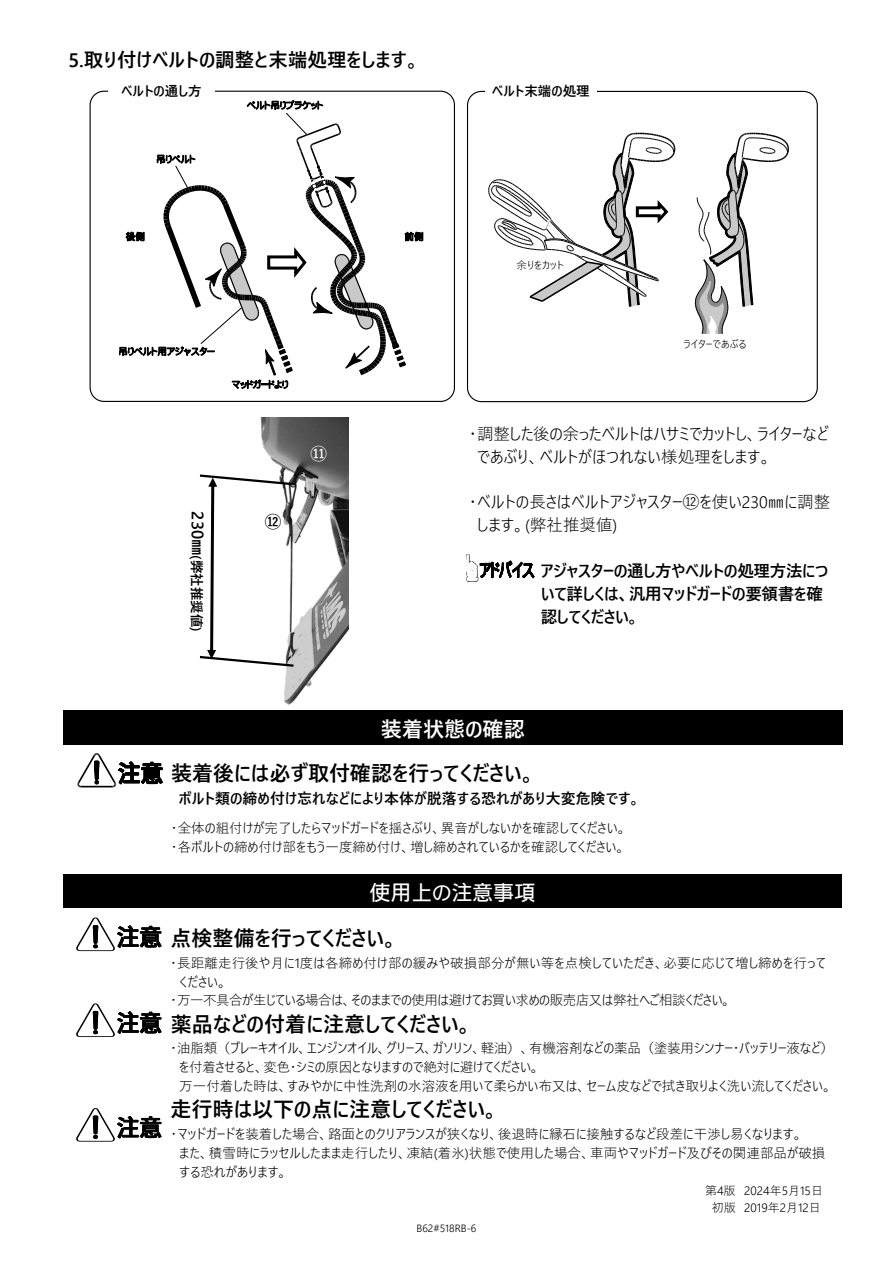
<style>
.page{position:relative;width:893px;height:1263px;background:#fff}
.page>*{position:absolute;margin:0;border:0;box-sizing:border-box;transform-origin:0 0}
.t1{font:600 21px "Yu Gothic UI";color:#000}
.t2{font:21px "DF Gothic P W5 WING RKSJ H";color:#fff}
.t3{font:600 21px "Yu Gothic UI";color:#fff}
.t4{font:600 19.5px "Yu Gothic UI";color:#000}
.t5{font:600 16.65px "Yu Gothic UI";letter-spacing:-.025em;color:#000}
.t6{font:300 16.5px/23.1px "Yu Gothic UI";letter-spacing:-.005em;color:#000}
.t7{font:600 16.5px "Yu Gothic UI";letter-spacing:-.02em;color:#000}
.t8{font:600 16.5px "Yu Gothic UI";color:#fff}
.t9{font:600 15px "Yu Gothic UI";color:#000}
.t10{font:300 13.5px/18.8px "Yu Gothic UI";color:#000}
.t11{font:300 13.5px "Yu Gothic UI";letter-spacing:-.03em;color:#000}
.t12{font:600 13.5px "Yu Gothic UI";color:#000}
.t13{font:300 12px/16.8px "Yu Gothic UI";color:#000;text-align:center}
.t14{font:300 10.5px "Yu Gothic UI";color:#000}
</style>
<div class="page">
<img style="left:260px;top:418px;width:88px;height:287px">
<svg style="left:199px;top:473px;width:97px;height:195px"></svg>
<div style="left:64px;top:710px;width:778px;height:34px;background:#000"></div>
<svg style="left:77px;top:753px;width:85px;height:34px"></svg>
<div style="left:90px;top:91px;width:365px;height:311px;border:1px solid #000;border-radius:14px"></div>
<svg style="left:119px;top:100px;width:304px;height:288px"></svg>
<svg style="left:694px;top:132px;width:95px;height:202px"></svg>
<div style="left:467px;top:91px;width:351px;height:311px;border:1px solid #000;border-radius:14px"></div>
<div style="left:485px;top:78px;width:112px;height:25px;background:#fff"></div>
<svg style="left:488px;top:132px;width:188px;height:174px"></svg>
<div style="left:108px;top:78px;width:107px;height:25px;background:#fff"></div>
<div style="left:63px;top:874px;width:778px;height:33px;background:#000"></div>
<svg style="left:76px;top:917px;width:85px;height:34px"></svg>
<svg style="left:76px;top:1003px;width:85px;height:34px"></svg>
<svg style="left:76px;top:1108px;width:85px;height:34px"></svg>
<svg style="left:466px;top:554px;width:68px;height:27px"></svg>
<h2 class="t4" style="left:68px;top:49px;width:353px">5.取り付けベルトの調整と末端処理をします。</h2>
<p class="t12" style="left:121px;top:83px;width:82px">ベルトの通し方</p>
<p class="t12" style="left:492px;top:84px;width:99px">ベルト末端の処理</p>
<p class="t7" style="left:207px;top:511px;width:46px;rotate:90deg">230㎜</p>
<p class="t12" style="left:204px;top:555px;width:78px;rotate:90deg">(弊社推奨値(</p>
<p class="t7" style="left:265px;top:513px;width:18px">12</p>
<p class="t8" style="left:310px;top:445px;width:18px">11</p>
<p class="t14" style="left:517px;top:255px;width:49px">余りをカット</p>
<p class="t14" style="left:683px;top:334px;width:64px">ライターであぶる</p>
<p class="t6" style="left:477px;top:420px;width:353px;text-indent:-8px">・調整した後の余ったベルトはハサミでカットし、ライターなどであぶり、ベルトがほつれない様処理をします。</p>
<p class="t6" style="left:477px;top:489px;width:355px;text-indent:-8px">・ベルトの長さはベルトアジャスター⑫を使い230㎜に調整します。(弊社推奨値(</p>
<p class="t7" style="left:540px;top:562px;width:290px">アジャスターの通し方やベルトの処理方法につ</p>
<p class="t5" style="left:541px;top:585px;width:284px">いて詳しくは、汎用マッドガードの要領書を確</p>
<p class="t7" style="left:541px;top:608px;width:100px">認してください。</p>
<h1 class="t3" style="left:381px;top:718px;width:145px">装着状態の確認</h1>
<h1 class="t1" style="left:171px;top:762px;width:366px">装着後には必ず取付確認を行ってください。</h1>
<p class="t9" style="left:179px;top:790px;width:463px">ボルト類の締め付け忘れなどにより本体が脱落する恐れがあり大変危険です。</p>
<p class="t10" style="left:171px;top:817px;width:457px">・全体の組付けが完了したらマッドガードを揺さぶり、異音がしないかを確認してください。・各ボルトの締め付け部をもう一度締め付け、増し締めされているかを確認してください。</p>
<h1 class="t2" style="left:369px;top:882px;width:167px">使用上の注意事項</h1>
<h1 class="t1" style="left:170px;top:927px;width:229px">点検整備を行ってください。</h1>
<p class="t10" style="left:170px;top:952px;width:657px">・長距離走行後や月に1度は各締め付け部の緩みや破損部分が無い等を点検していただき、必要に応じて増し締めを行って</p>
<p class="t10" style="left:179px;top:971px;width:49px">ください。</p>
<p class="t11" style="left:170px;top:988px;width:562px">・万一不具合が生じている場合は、そのままでの使用は避けてお買い求めの販売店又は弊社へご相談ください。</p>
<h1 class="t1" style="left:171px;top:1012px;width:303px">薬品などの付着に注意してください。</h1>
<p class="t10" style="left:179px;top:1037px;width:656px;text-indent:-9px">・油脂類（ブレーキオイル、エンジンオイル、グリース、ガソリン、軽油）、有機溶剤などの薬品（塗装用シンナー・バッテリー液など(を付着させると、変色・シミの原因となりますので絶対に避けてください。<br>万一付着した時は、すみやかに中性洗剤の水溶液を用いて柔らかい布又は、セーム皮などで拭き取りよく洗い流してください。</p>
<h1 class="t1" style="left:170px;top:1098px;width:330px">走行時は以下の点に注意してください。</h1>
<p class="t10" style="left:179px;top:1123px;width:648px;text-indent:-9px">・マッドガードを装着した場合、路面とのクリアランスが狭くなり、後退時に縁石に接触するなど段差に干渉し易くなります。<br>また、積雪時にラッセルしたまま走行したり、凍結(着氷)状態で使用した場合、車両やマッドガード及びその関連部品が破損する恐れがあります。</p>
<p class="t13" style="left:705px;top:1181px;width:32px">第版4初版</p>
<p class="t13" style="left:744px;top:1181px;width:80px;text-align:left">2024年月5 15日<br>2019年月2 12日</p>
<p class="t14" style="left:417px;top:1217px;width:67px">BB62_518RB-5</p>
<p class="t14" style="left:422px;top:1218px;width:55px">62#518RB-6</p>
</div>
